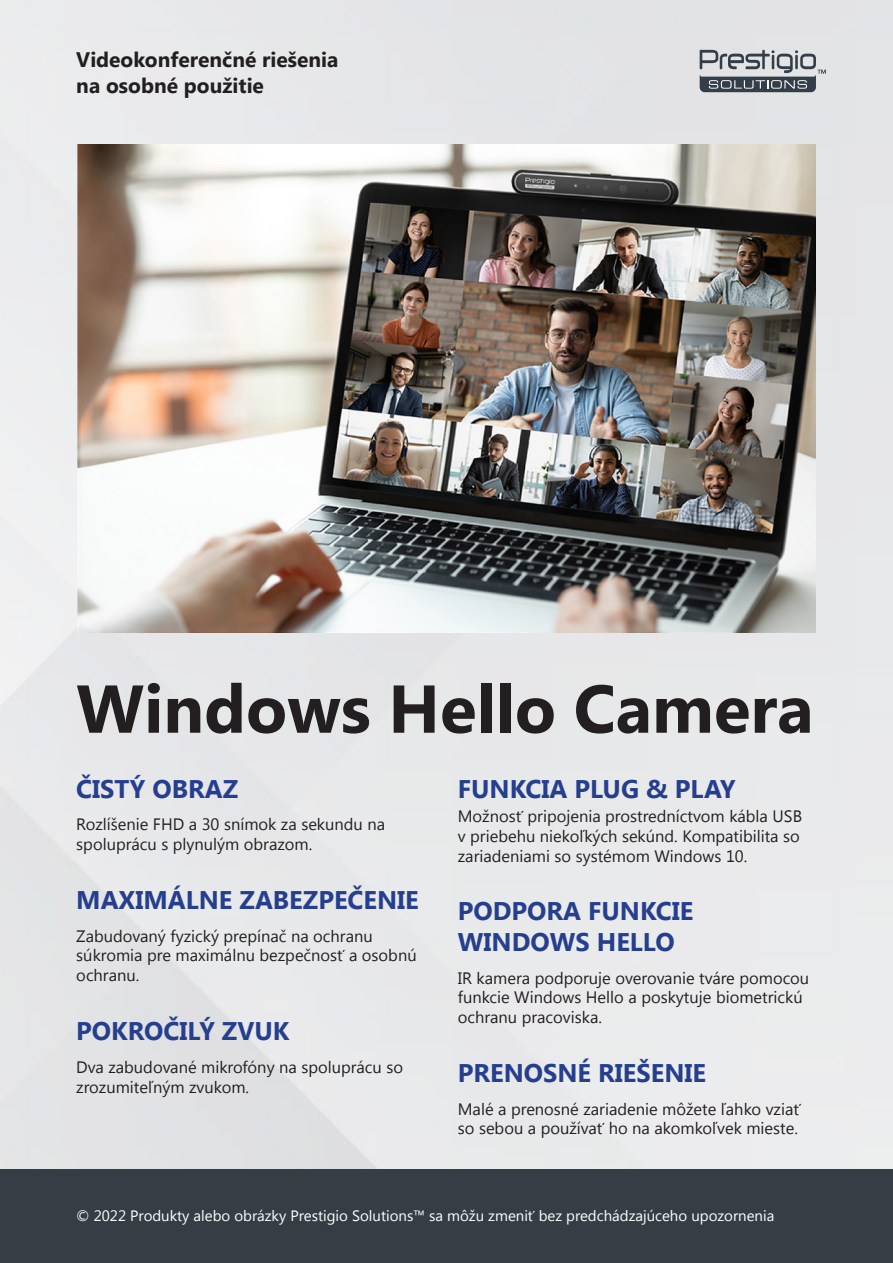
<style>
.page{position:relative;width:893px;height:1263px;background:#fff}
.page>*{position:absolute;margin:0;border:0;box-sizing:border-box;transform-origin:0 0}
.t1{font:700 67.5px "Segoe UI";color:#231f20}
.t2{font:700 25.5px/30.6px "Segoe UI";color:#253f8e}
.t3{font:700 21px/25.2px "Segoe UI";color:#231f20}
.t4{font:16.5px/19.8px "Segoe UI";color:#231f20}
.t5{font:15px "Segoe UI";color:#fff}
</style>
<div class="page">
<div style="left:0;top:0;width:893px;height:1169px;background:#e7e8ea"></div>
<div style="left:0;top:1169px;width:893px;height:94px;background:#363d45"></div>
<svg style="left:700px;top:50px;width:126px;height:42px;background:#92989d"></svg>
<img style="left:77px;top:144px;width:739px;height:488px">
<p class="t3" style="left:76px;top:46px;width:264px">Videokonferenčné riešenia na osobné použitie</p>
<p class="t1" style="left:76px;top:661px;width:739px">Windows Hello Camera</p>
<p class="t2" style="left:76px;top:772px;width:164px">ČISTÝ OBRAZ</p>
<p class="t4" style="left:76px;top:814px;width:310px">Rozlíšenie FHD a 30 snímok za sekundu na spoluprácu s plynulým obrazom.</p>
<p class="t2" style="left:76px;top:883px;width:344px">MAXIMÁLNE ZABEZPEČENIE</p>
<p class="t4" style="left:76px;top:925px;width:342px">Zabudovaný fyzický prepínač na ochranu súkromia pre maximálnu bezpečnosť a osobnú ochranu.</p>
<p class="t2" style="left:76px;top:1014px;width:215px">POKROČILÝ ZVUK</p>
<p class="t4" style="left:76px;top:1056px;width:328px">Dva zabudované mikrofóny na spoluprácu so zrozumiteľným zvukom.</p>
<p class="t2" style="left:458px;top:772px;width:279px">FUNKCIA PLUG &amp; PLAY</p>
<p class="t4" style="left:458px;top:805px;width:346px">Možnosť pripojenia prostredníctvom kábla USB v priebehu niekoľkých sekúnd. Kompatibilita so zariadeniami so systémom Windows 10.</p>
<p class="t2" style="left:458px;top:895px;width:237px">PODPORA FUNKCIE<br>WINDOWS HELLO</p>
<p class="t4" style="left:458px;top:967px;width:353px">IR kamera podporuje overovanie tváre pomocou funkcie Windows Hello a poskytuje biometrickú ochranu pracoviska.</p>
<p class="t2" style="left:458px;top:1056px;width:250px">PRENOSNÉ RIEŠENIE</p>
<p class="t4" style="left:458px;top:1098px;width:344px">Malé a prenosné zariadenie môžete ľahko vziať so sebou a používať ho na akomkoľvek mieste.</p>
<p class="t5" style="left:76px;top:1205px;width:699px">© 2022 Produkty alebo obrázky Prestigio Solutions™ sa môžu zmeniť bez predchádzajúceho upozornenia</p>
</div>
